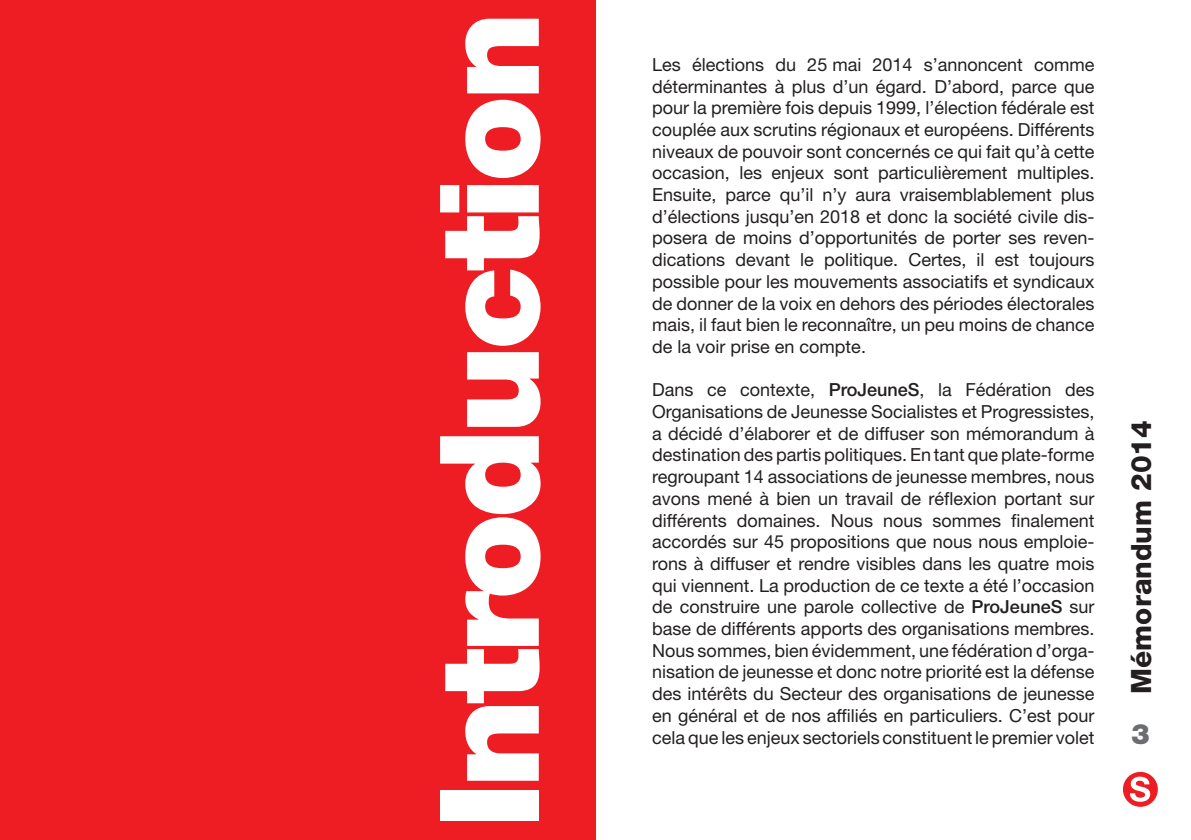
<style>
.page{position:relative;width:1191px;height:840px;background:#fff}
.page>*{position:absolute;margin:0;border:0;box-sizing:border-box;transform-origin:0 0}
.t1{font:900 138.2px "Helvetica Neue";letter-spacing:-.04em;color:#fff}
.t2{font:800 28px "Helvetica Neue";color:#231f20}
.Pagination{font:900 28px "Helvetica Neue";color:#6c6d70}
.Normal__Helvetica_9{font:18px/21.6px "Helvetica Neue";color:#231f20;text-align:justify}
.s1{font-weight:500}
</style>
<div class="page">
<div style="left:1123px;top:771px;width:34px;height:35px;background:#ee1d23;border-radius:50%"></div>
<svg style="left:1130px;top:776px;width:20px;height:25px"></svg>
<div style="left:0;top:0;width:595px;height:839px;background:#ee1d23"></div>
<p class="t1" style="left:407px;top:828px;width:818px;rotate:-90deg">Introduction</p>
<p class="Normal__Helvetica_9" style="left:652px;top:53px;width:444px">Les élections du 25 mai 2014 s’annoncent comme déterminantes à plus d’un égard. D’abord, parce que pour la première fois depuis 1999, l’élection fédérale est couplée aux scrutins régionaux et européens. Différents niveaux de pouvoir sont concernés ce qui fait qu’à cette occasion, les enjeux sont particulièrement multiples.<br>Ensuite, parce qu’il n’y aura vraisemblablement plus d’élections jusqu’en 2018 et donc la société civile dis&shy;posera de moins d’opportunités de porter ses reven&shy;dications devant le politique. Certes, il est toujours possible pour les mouvements associatifs et syndicaux de donner de la voix en dehors des périodes électorales mais, il faut bien le reconnaître, un peu moins de chance de la voir prise en compte.</p>
<p class="Normal__Helvetica_9" style="left:652px;top:378px;width:444px">Dans ce contexte, <span class="s1">ProJeuneS</span>, la Fédération des Organisations de Jeunesse Socialistes et Progressistes, a décidé d’élaborer et de diffuser son mémorandum à destination des partis politiques. En tant que plate-forme regroupant 14 associations de jeunesse membres, nous avons mené à bien un travail de réflexion portant sur différents domaines. Nous nous sommes finalement accordés sur 45 propositions que nous nous emploie&shy;rons à diffuser et rendre visibles dans les quatre mois qui viennent. La production de ce texte a été l’occasion de construire une parole collective de <span class="s1">ProJeuneS</span> sur base de différents apports des organisations membres.</p>
<p class="Normal__Helvetica_9" style="left:652px;top:639px;width:444px">Nous sommes, bien évidemment, une fédération d’orga&shy;nisation de jeunesse et donc notre priorité est la défense des intérêts du Secteur des organisations de jeunesse en général et de nos affiliés en particuliers. C’est pour cela que les enjeux sectoriels constituent le premier volet</p>
<p class="t2" style="left:1124px;top:693px;width:274px;rotate:-90deg">Mémorandum 2014</p>
<p class="Pagination" style="left:1131px;top:716px;width:20px">3</p>
</div>
